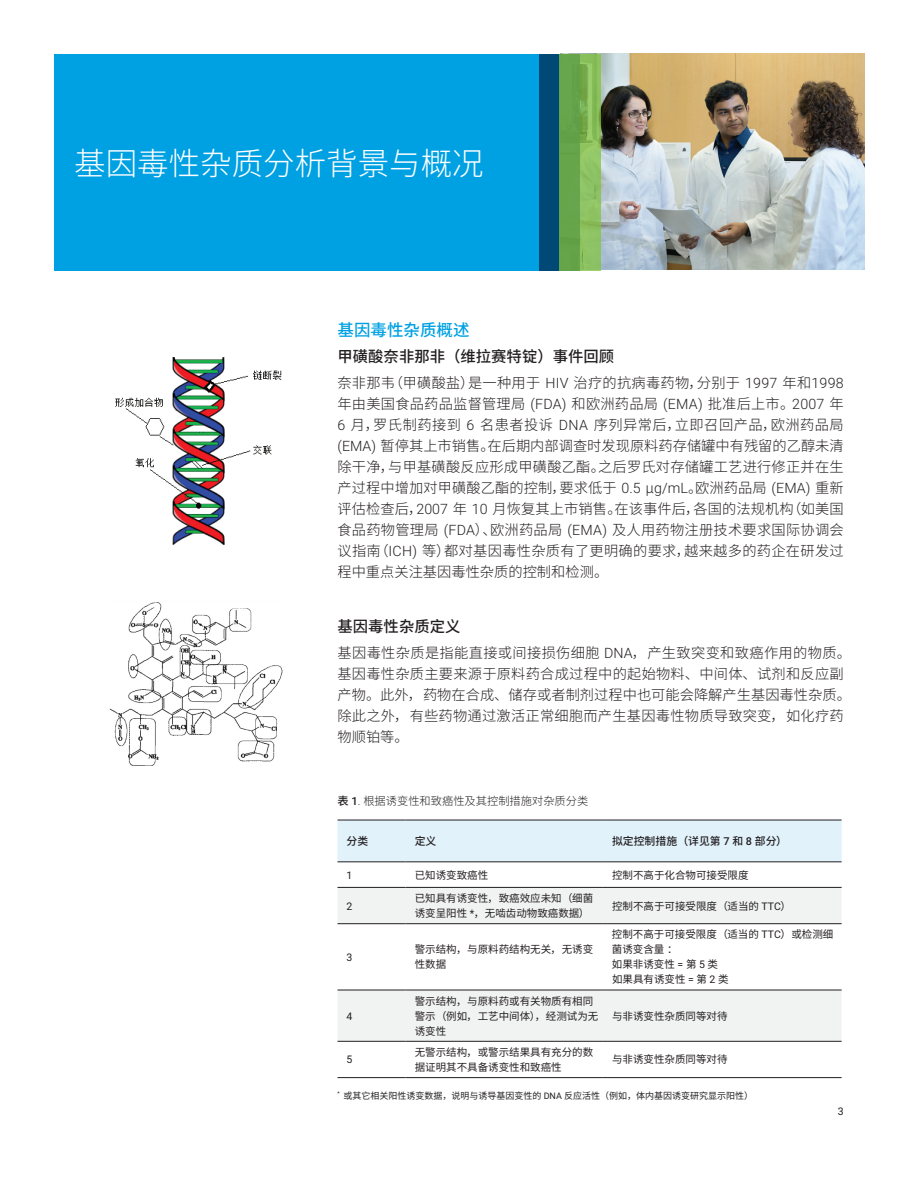
<style>
.page{position:relative;width:918px;height:1188px;background:#fff}
.page>*{position:absolute;margin:0;border:0;box-sizing:border-box;transform-origin:0 0}
.t1{font:300 31.5px "Noto Sans CJ Ksc";color:#fff}
.t2{font:500 16.5px "Noto Sans CJ Ksc";color:#00a1e3}
.t3{font:500 15.3px "Noto Sans CJ Ksc";color:#231f20}
.t4{font:300 14.25px/21px "Noto Sans CJ Ksc";letter-spacing:.015em;color:#231f20;text-align:justify}
.t5{font:300 11.25px "Noto Sans CJ Ksc";color:#231f20}
.t6{font:500 10.8px "Noto Sans CJ Ksc";color:#231f20}
.t7{font:10.5px/15px "Noto Sans CJ Ksc";color:#231f20}
.t8{font:10.5px "Roboto";color:#231f20}
.t9{font:9px "Noto Sans CJ Ksc";color:#231f20}
.t10{font:5.25px "Roboto";color:#231f20}
.s1{font-family:"Roboto"}
.s2{font-weight:500}
.s3{font-family:"Roboto";font-weight:500}
</style>
<div class="page">
<img style="left:115px;top:357px;width:167px;height:188px">
<img style="left:109px;top:602px;width:174px;height:164px">
<div style="left:338px;top:821px;width:504px;height:41px;background:#e1f2fb"></div>
<svg style="left:338px;top:888px;width:504px;height:153px;fill:#f1f2f2"></svg>
<hr style="left:338px;top:887px;width:68px;height:1px;background:#231f20">
<hr style="left:338px;top:923px;width:68px;height:1px;background:#231f20">
<hr style="left:338px;top:1077px;width:68px;height:1px;background:#231f20">
<hr style="left:406px;top:1077px;width:197px;height:1px;background:#231f20">
<hr style="left:603px;top:1077px;width:239px;height:1px;background:#231f20">
<hr style="left:338px;top:820px;width:68px;height:1px;background:#231f20">
<hr style="left:406px;top:820px;width:197px;height:1px;background:#231f20">
<hr style="left:603px;top:820px;width:239px;height:1px;background:#231f20">
<hr style="left:338px;top:862px;width:68px;height:1px;background:#231f20">
<hr style="left:406px;top:862px;width:197px;height:1px;background:#231f20">
<hr style="left:603px;top:862px;width:239px;height:1px;background:#231f20">
<hr style="left:406px;top:887px;width:197px;height:1px;background:#231f20">
<hr style="left:603px;top:887px;width:239px;height:1px;background:#231f20">
<hr style="left:406px;top:923px;width:197px;height:1px;background:#231f20">
<hr style="left:603px;top:923px;width:239px;height:1px;background:#231f20">
<hr style="left:338px;top:990px;width:68px;height:1px;background:#231f20">
<hr style="left:406px;top:990px;width:197px;height:1px;background:#231f20">
<hr style="left:603px;top:990px;width:239px;height:1px;background:#231f20">
<hr style="left:338px;top:1041px;width:68px;height:1px;background:#231f20">
<hr style="left:406px;top:1041px;width:197px;height:1px;background:#231f20">
<hr style="left:603px;top:1041px;width:239px;height:1px;background:#231f20">
<div style="left:54px;top:54px;width:526px;height:217px;background:#00a1e3"></div>
<img style="left:560px;top:53px;width:305px;height:216px">
<div style="left:540px;top:54px;width:40px;height:217px;background:#004976"></div>
<svg style="left:560px;top:54px;width:41px;height:217px;background:#78b154"></svg>
<h1 class="t1" style="left:74px;top:146px;width:411px">基因毒性杂质分析背景与概况</h1>
<p class="t2" style="left:338px;top:321px;width:133px">基因毒性杂质概述</p>
<p class="t3" style="left:338px;top:348px;width:278px">甲磺酸奈非那非（维拉赛特锭）事件回顾</p>
<p class="t4" style="left:337px;top:373px;width:508px">奈非那韦（甲磺酸盐）是一种用于 <span class="s1">HIV</span> 治疗的抗病毒药物，分别于 <span class="s1">1997</span> 年和<span class="s1">1998</span>年由美国食品药品监督管理局 <span class="s1">(FDA)</span> 和欧洲药品局 <span class="s1">(EMA)</span> 批准后上市。<span class="s1">2007</span> 年<span class="s1">6</span> 月，罗氏制药接到 <span class="s1">6</span> 名患者投诉 <span class="s1">DNA</span> 序列异常后，立即召回产品，欧洲药品局<span class="s1">(EMA)</span> 暂停其上市销售。在后期内部调查时发现原料药存储罐中有残留的乙醇未清除干净，与甲基磺酸反应形成甲磺酸乙酯。之后罗氏对存储罐工艺进行修正并在生产过程中增加对甲磺酸乙酯的控制，要求低于 <span class="s1">0.5</span> μ<span class="s1">g/mL</span>。欧洲药品局 <span class="s1">(EMA)</span> 重新评估检查后，<span class="s1">2007</span> 年 <span class="s1">10</span> 月恢复其上市销售。在该事件后，各国的法规机构（如美国食品药物管理局 <span class="s1">(FDA</span>）、欧洲药品局 <span class="s1">(EMA)</span> 及人用药物注册技术要求国际协调会议指南（<span class="s1">ICH)</span> 等）都对基因毒性杂质有了更明确的要求，越来越多的药企在研发过程中重点关注基因毒性杂质的控制和检测。</p>
<p class="t3" style="left:338px;top:618px;width:124px">基因毒性杂质定义</p>
<p class="t4" style="left:338px;top:643px;width:515px;text-align:left">基因毒性杂质是指能直接或间接损伤细胞 <span class="s1">DNA</span>，产生致突变和致癌作用的物质。基因毒性杂质主要来源于原料药合成过程中的起始物料、中间体、试剂和反应副产物。此外，药物在合成、储存或者制剂过程中也可能会降解产生基因毒性杂质。除此之外，有些药物通过激活正常细胞而产生基因毒性物质导致突变，如化疗药物顺铂等。</p>
<p class="t5" style="left:338px;top:795px;width:252px"><span class="s2">表</span> <span class="s3">1</span><span class="s1">.</span> 根据诱变性和致癌性及其控制措施对杂质分类</p>
<p class="t6" style="left:347px;top:835px;width:23px">分类</p>
<p class="t6" style="left:415px;top:835px;width:23px">定义</p>
<p class="t6" style="left:612px;top:835px;width:177px">拟定控制措施（详见第 <span class="s1">7</span> 和 <span class="s1">8</span> 部分）</p>
<p class="t8" style="left:347px;top:868px;width:7px">1</p>
<p class="t7" style="left:415px;top:868px;width:75px">已知诱变致癌性</p>
<p class="t7" style="left:612px;top:868px;width:138px">控制不高于化合物可接受限度</p>
<p class="t8" style="left:347px;top:898px;width:7px">2</p>
<p class="t7" style="left:415px;top:891px;width:180px">已知具有诱变性，致癌效应未知（细菌诱变呈阳性 <span class="s1">*</span>，无啮齿动物致癌数据）</p>
<p class="t7" style="left:612px;top:898px;width:181px">控制不高于可接受限度（适当的 <span class="s1">TTC</span>）</p>
<p class="t8" style="left:347px;top:950px;width:7px">3</p>
<p class="t7" style="left:415px;top:942px;width:180px">警示结构，与原料药结构无关，无诱变性数据</p>
<p class="t7" style="left:612px;top:927px;width:223px">控制不高于可接受限度（适当的 <span class="s1">TTC</span>）或检测细菌诱变含量：<br>如果非诱变性 <span class="s1">=</span> 第 <span class="s1">5</span> 类<br>如果具有诱变性 <span class="s1">=</span> 第 <span class="s1">2</span> 类</p>
<p class="t8" style="left:347px;top:1009px;width:7px">4</p>
<p class="t7" style="left:415px;top:994px;width:185px">警示结构，与原料药或有关物质有相同警示（例如，工艺中间体），经测试为无诱变性</p>
<p class="t7" style="left:612px;top:1009px;width:117px">与非诱变性杂质同等对待</p>
<p class="t8" style="left:347px;top:1052px;width:7px">5</p>
<p class="t7" style="left:415px;top:1045px;width:180px">无警示结构，或警示结果具有充分的数据证明其不具备诱变性和致癌性</p>
<p class="t7" style="left:612px;top:1052px;width:117px">与非诱变性杂质同等对待</p>
<p class="t10" style="left:338px;top:1089px;width:4px">*</p>
<p class="t9" style="left:344px;top:1091px;width:411px">或其它相关阳性诱变数据，说明与诱导基因变性的 <span class="s1">DNA</span> 反应活性（例如，体内基因诱变研究显示阳性）</p>
<p class="t8" style="left:838px;top:1104px;width:7px">3</p>
</div>
